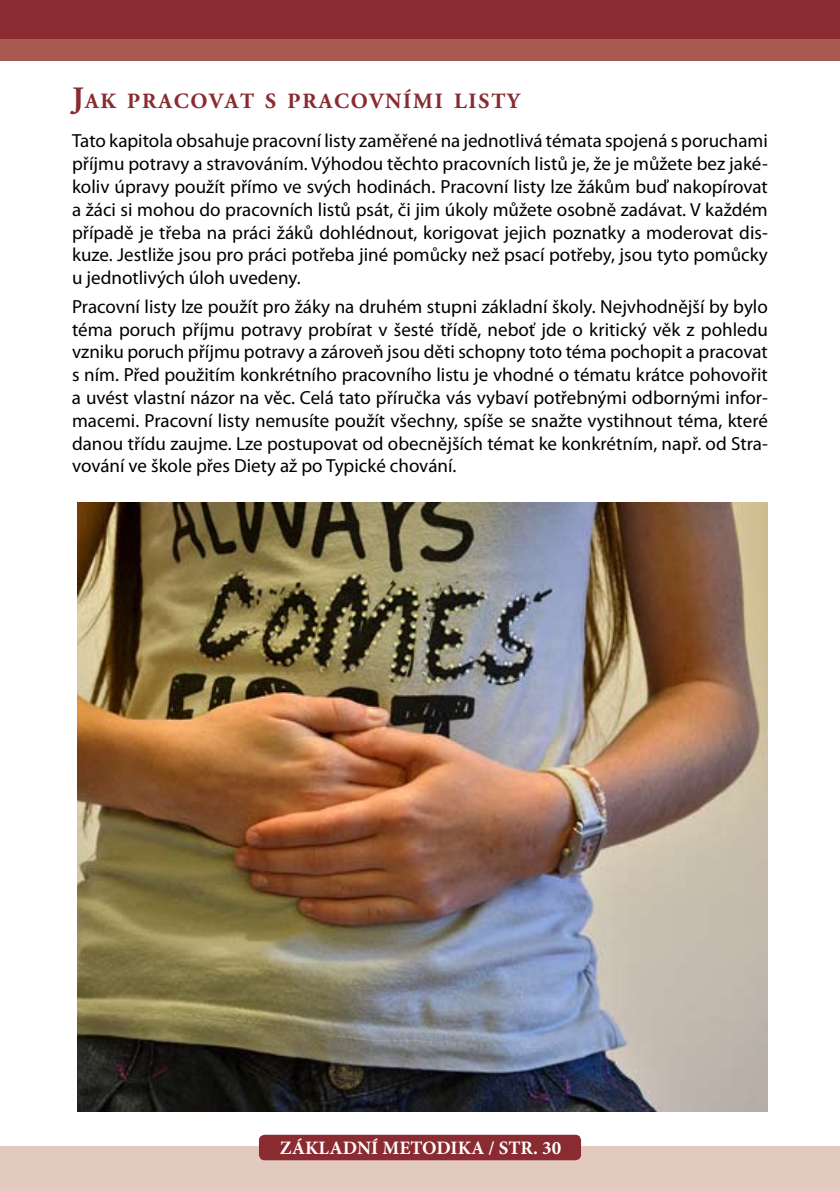
<style>
.page{position:relative;width:840px;height:1191px;background:#fff}
.page>*{position:absolute;margin:0;border:0;box-sizing:border-box;transform-origin:0 0}
.t1{font:700 21.8px "Adobe Garamond Pro";letter-spacing:.085em;color:#892b30}
.t2{font:19px/22.8px "Myriad Pro";color:#000;text-align:justify}
.t3{font:700 19px "Minion Pro";color:#fff}
.s1{font-size:31px}
</style>
<div class="page">
<div style="left:0;top:0;width:839px;height:60px;background:#a65a51"></div>
<div style="left:0;top:1146px;width:839px;height:45px;background:#e3cabe"></div>
<div style="left:0;top:0;width:839px;height:39px;background:#892b30"></div>
<div style="left:259px;top:1134px;width:321px;height:26px;background:#892b30;border-radius:6px"></div>
<img style="left:77px;top:503px;width:690px;height:608px">
<p class="t1" style="left:72px;top:88px;width:449px"><span class="s1">J</span>AK PRACOVAT S PRACOVNÍMI LISTY</p>
<p class="t2" style="left:72px;top:129px;width:697px">Tato kapitola obsahuje pracovní listy zaměřené na jednotlivá témata spojená s poruchami příjmu potravy a stravováním. Výhodou těchto pracovních listů je, že je můžete bez jaké&shy;koliv úpravy použít přímo ve svých hodinách. Pracovní listy lze žákům buď nakopírovat a žáci si mohou do pracovních listů psát, či jim úkoly můžete osobně zadávat. V každém případě je třeba na práci žáků dohlédnout, korigovat jejich poznatky a moderovat dis&shy;kuze. Jestliže jsou pro práci potřeba jiné pomůcky než psací potřeby, jsou tyto pomůcky u jednotlivých úloh uvedeny.</p>
<p class="t2" style="left:72px;top:295px;width:697px">Pracovní listy lze použít pro žáky na druhém stupni základní školy. Nejvhodnější by bylo téma poruch příjmu potravy probírat v šesté třídě, neboť jde o kritický věk z pohledu vzniku poruch příjmu potravy a zároveň jsou děti schopny toto téma pochopit a pracovat s ním. Před použitím konkrétního pracovního listu je vhodné o tématu krátce pohovořit a uvést vlastní názor na věc. Celá tato příručka vás vybaví potřebnými odbornými infor&shy;macemi. Pracovní listy nemusíte použít všechny, spíše se snažte vystihnout téma, které danou třídu zaujme. Lze postupovat od obecnějších témat ke konkrétním, např. od Stra&shy;vování ve škole přes Diety až po Typické chování.</p>
<p class="t3" style="left:280px;top:1134px;width:283px">ZÁKLADNÍ METODIKA / STR. 30</p>
</div>
